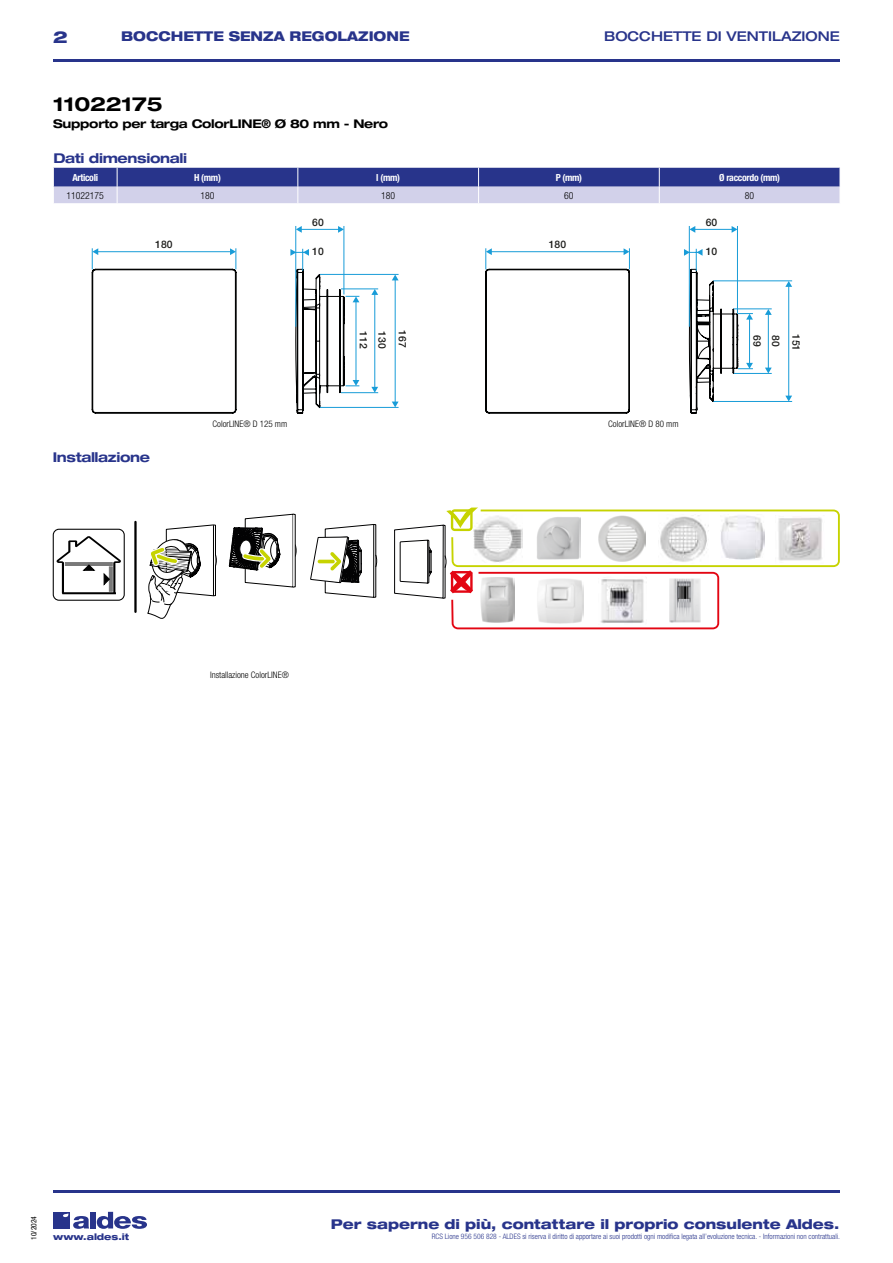
<style>
.page{position:relative;width:893px;height:1263px;background:#fff}
.page>*{position:absolute;margin:0;border:0;box-sizing:border-box;transform-origin:0 0}
.t1{font:700 expanded 19.5px "Helvetica Neue LT Std";letter-spacing:-.01em;color:#000}
.t2{font:800 expanded 16.5px "Helvetica Neue LT Std";color:#28348b}
.t3{font:800 expanded 13.5px "Helvetica Neue LT Std";color:#28348b}
.t4{font:700 expanded 13.5px "Helvetica Neue LT Std";letter-spacing:-.025em;color:#28348b}
.t5{font:800 expanded 13.5px "Helvetica Neue LT Std";color:#28348b;scale:.95 1}
.t6{font:500 expanded 13.5px "Helvetica Neue LT Std";color:#28348b}
.t7{font:700 expanded 12px "Helvetica Neue LT Std";letter-spacing:-.025em;color:#000}
.t8{font:500 10.35px "Helvetica Neue";color:#1d1d1b}
.t9{font:700 condensed 9.75px "Helvetica Neue LT Std";letter-spacing:-.03em;color:#fff}
.t10{font:300 condensed 9.75px "Helvetica Neue";color:#000}
.t11{font:300 condensed 9px "Helvetica Neue LT Std";color:#000}
.t12{font:800 expanded 9px "Helvetica Neue LT Std";color:#28348b}
.t13{font:300 condensed 7.5px "Helvetica Neue LT Std";color:#28348b}
.t14{font:condensed 7.5px "Helvetica Neue LT Std";color:#000}
</style>
<div class="page">
<div style="left:53px;top:1212px;width:17px;height:16px;background:#28348b"></div>
<div style="left:90px;top:1212px;width:6px;height:16px;background:#28348b"></div>
<svg style="left:97px;top:1212px;width:50px;height:17px"></svg>
<svg style="left:63px;top:1213px;width:26px;height:16px"></svg>
<hr style="left:53px;top:59px;width:787px;height:2px;background:#28348b">
<hr style="left:53px;top:1190px;width:787px;height:2px;background:#28348b">
<svg style="left:53px;top:168px;width:787px;height:35px;background:#797fb8"></svg>
<svg style="left:90px;top:167px;width:254px;height:247px"></svg>
<hr style="left:97px;top:251px;width:134px;height:1px;background:#189cd8">
<svg style="left:230px;top:248px;width:7px;height:21px"></svg>
<svg style="left:92px;top:248px;width:6px;height:21px"></svg>
<hr style="left:301px;top:229px;width:38px;height:1px;background:#189cd8">
<svg style="left:338px;top:226px;width:6px;height:7px"></svg>
<svg style="left:296px;top:226px;width:6px;height:7px"></svg>
<hr style="left:344px;top:226px;width:1px;height:68px;background:#189cd8">
<hr style="left:295px;top:226px;width:1px;height:101px;background:#189cd8">
<svg style="left:290px;top:249px;width:19px;height:22px"></svg>
<hr style="left:395px;top:279px;width:1px;height:124px;background:#189cd8">
<svg style="left:392px;top:402px;width:7px;height:5px"></svg>
<svg style="left:392px;top:275px;width:7px;height:5px"></svg>
<hr style="left:320px;top:407px;width:79px;height:1px;background:#189cd8">
<hr style="left:320px;top:274px;width:79px;height:1px;background:#189cd8">
<hr style="left:374px;top:294px;width:1px;height:94px;background:#189cd8">
<svg style="left:371px;top:387px;width:7px;height:5px"></svg>
<svg style="left:371px;top:290px;width:7px;height:5px"></svg>
<hr style="left:341px;top:392px;width:37px;height:1px;background:#189cd8">
<hr style="left:341px;top:289px;width:37px;height:1px;background:#189cd8">
<hr style="left:356px;top:301px;width:1px;height:80px;background:#189cd8">
<svg style="left:346px;top:380px;width:13px;height:7px"></svg>
<svg style="left:346px;top:296px;width:13px;height:6px"></svg>
<svg style="left:484px;top:61px;width:257px;height:353px"></svg>
<hr style="left:491px;top:251px;width:134px;height:1px;background:#189cd8">
<svg style="left:624px;top:248px;width:6px;height:21px"></svg>
<svg style="left:485px;top:248px;width:7px;height:21px"></svg>
<hr style="left:694px;top:229px;width:39px;height:1px;background:#189cd8">
<svg style="left:732px;top:226px;width:5px;height:7px"></svg>
<svg style="left:690px;top:226px;width:5px;height:7px"></svg>
<hr style="left:737px;top:226px;width:1px;height:88px;background:#189cd8">
<hr style="left:689px;top:226px;width:1px;height:101px;background:#189cd8">
<svg style="left:684px;top:249px;width:18px;height:22px"></svg>
<hr style="left:788px;top:286px;width:1px;height:111px;background:#189cd8">
<svg style="left:785px;top:396px;width:7px;height:5px"></svg>
<svg style="left:785px;top:282px;width:7px;height:5px"></svg>
<hr style="left:713px;top:401px;width:79px;height:1px;background:#189cd8">
<hr style="left:713px;top:281px;width:79px;height:1px;background:#189cd8">
<hr style="left:768px;top:314px;width:1px;height:55px;background:#189cd8">
<svg style="left:765px;top:368px;width:7px;height:5px"></svg>
<svg style="left:765px;top:310px;width:7px;height:5px"></svg>
<hr style="left:734px;top:373px;width:38px;height:1px;background:#189cd8">
<hr style="left:734px;top:309px;width:38px;height:1px;background:#189cd8">
<hr style="left:749px;top:319px;width:1px;height:45px;background:#189cd8">
<svg style="left:738px;top:363px;width:15px;height:6px"></svg>
<svg style="left:738px;top:313px;width:15px;height:7px"></svg>
<div style="left:53px;top:529px;width:72px;height:72px;border:1px solid #000;border-radius:6px"></div>
<svg style="left:56px;top:536px;width:65px;height:58px"></svg>
<hr style="left:134px;top:522px;width:3px;height:90px;background:#000">
<svg style="left:147px;top:524px;width:70px;height:95px"></svg>
<svg style="left:229px;top:514px;width:67px;height:73px"></svg>
<svg style="left:310px;top:524px;width:67px;height:74px"></svg>
<svg style="left:394px;top:507px;width:446px;height:122px"></svg>
<h2 class="t2" style="left:53px;top:26px;width:16px">2</h2>
<h3 class="t5" style="left:121px;top:28px;width:305px">BOCCHETTE SENZA REGOLAZIONE</h3>
<h3 class="t6" style="left:604px;top:28px;width:237px">BOCCHETTE DI VENTILAZIONE</h3>
<h1 class="t1" style="left:53px;top:92px;width:111px">11022175</h1>
<h3 class="t7" style="left:53px;top:116px;width:337px">Supporto per targa ColorLINE® Ø 80 mm - Nero</h3>
<h3 class="t4" style="left:53px;top:150px;width:135px">Dati dimensionali</h3>
<h3 class="t9" style="left:72px;top:171px;width:27px">Articoli</h3>
<h3 class="t9" style="left:194px;top:171px;width:28px">H (mm)</h3>
<h3 class="t9" style="left:376px;top:171px;width:25px">l (mm)</h3>
<h3 class="t9" style="left:556px;top:171px;width:28px">P (mm)</h3>
<h3 class="t9" style="left:719px;top:171px;width:63px">Ø raccordo (mm)</h3>
<h3 class="t10" style="left:67px;top:190px;width:39px">11022175</h3>
<h3 class="t10" style="left:200px;top:190px;width:16px">180</h3>
<h3 class="t10" style="left:381px;top:190px;width:16px">180</h3>
<h3 class="t10" style="left:564px;top:190px;width:11px">60</h3>
<h3 class="t10" style="left:745px;top:190px;width:11px">80</h3>
<h3 class="t8" style="left:155px;top:238px;width:19px">180</h3>
<h3 class="t4" style="left:53px;top:449px;width:99px">Installazione</h3>
<h3 class="t8" style="left:312px;top:216px;width:13px">60</h3>
<h3 class="t8" style="left:312px;top:245px;width:13px">10</h3>
<h3 class="t8" style="left:549px;top:238px;width:19px">180</h3>
<h3 class="t8" style="left:706px;top:216px;width:13px">60</h3>
<h3 class="t8" style="left:706px;top:245px;width:13px">10</h3>
<h3 class="t8" style="left:370px;top:331px;width:19px;rotate:90deg">112</h3>
<h3 class="t8" style="left:388px;top:331px;width:19px;rotate:90deg">130</h3>
<h3 class="t8" style="left:409px;top:330px;width:19px;rotate:90deg">167</h3>
<p class="t11" style="left:213px;top:418px;width:76px">ColorLINE® D 125 mm</p>
<p class="t11" style="left:608px;top:418px;width:72px">ColorLINE® D 80 mm</p>
<h3 class="t8" style="left:763px;top:335px;width:13px;rotate:90deg">69</h3>
<h3 class="t8" style="left:782px;top:335px;width:13px;rotate:90deg">80</h3>
<h3 class="t8" style="left:802px;top:334px;width:19px;rotate:90deg">151</h3>
<p class="t11" style="left:210px;top:670px;width:80px">Installazione ColorLINE®</p>
<p class="t14" style="left:29px;top:1240px;width:25px;rotate:-90deg">10/2024</p>
<h3 class="t3" style="left:331px;top:1215px;width:510px">Per saperne di più, contattare il proprio consulente Aldes.</h3>
<p class="t12" style="left:53px;top:1231px;width:78px">www.aldes.it</p>
<p class="t13" style="left:432px;top:1232px;width:410px">RCS Lione 956 506 828 - ALDES si riserva il diritto di apportare ai suoi prodotti ogni modifica legata all’evoluzione tecnica. - Informazioni non contrattuali.</p>
</div>
